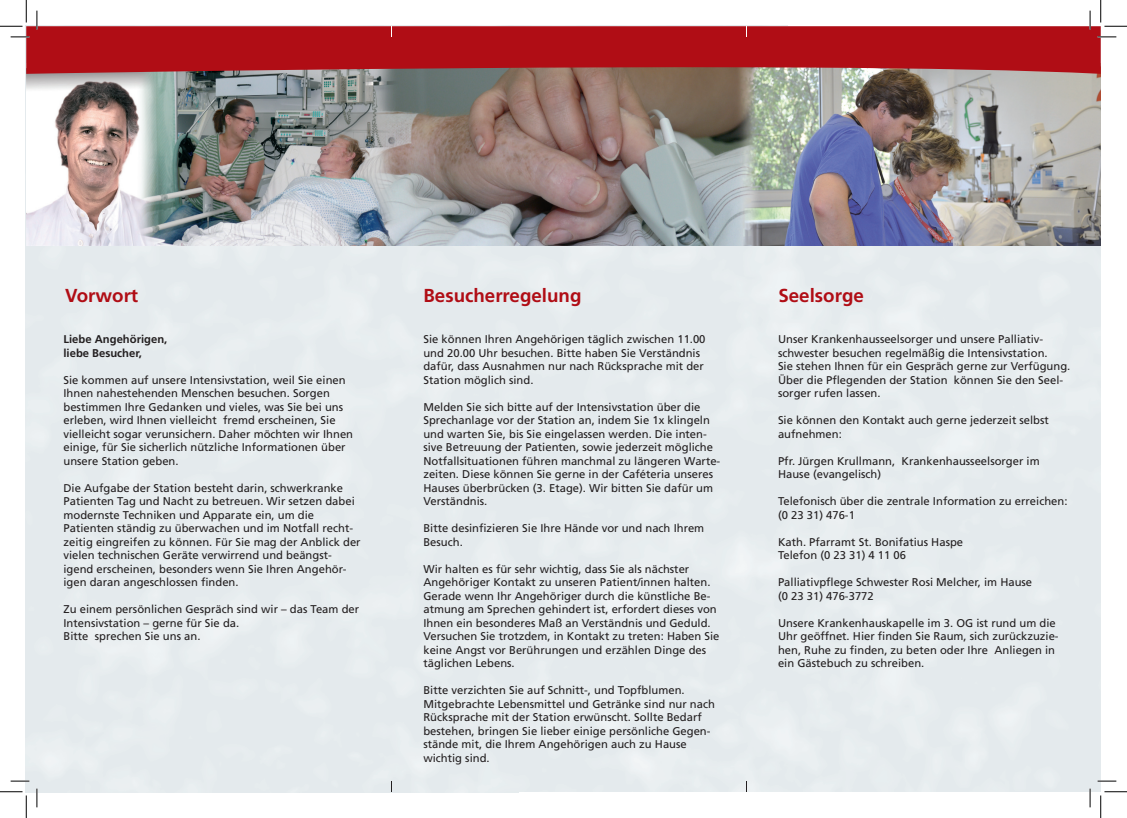
<style>
.page{position:relative;width:1127px;height:818px;background:#fff}
.page>*{position:absolute;margin:0;border:0;box-sizing:border-box;transform-origin:0 0}
.t1{font:700 18.75px "Frutiger";color:#b00d15}
.t2{font:11.25px/13.5px "Frutiger";color:#231f20}
.t3{font:700 11.25px/13.5px "Frutiger";color:#231f20}
</style>
<div class="page">
<div style="left:26px;top:245px;width:1074px;height:547px;background:#e4eaed"></div>
<img style="left:26px;top:74px;width:1074px;height:171px">
<svg style="left:26px;top:26px;width:1074px;height:48px;background:#ad1a21"></svg>
<svg style="left:11px;top:36px;width:18px;height:2px"></svg>
<svg style="left:1097px;top:36px;width:18px;height:2px"></svg>
<svg style="left:11px;top:780px;width:18px;height:2px"></svg>
<svg style="left:1097px;top:780px;width:18px;height:2px"></svg>
<svg style="left:36px;top:11px;width:2px;height:18px"></svg>
<svg style="left:36px;top:788px;width:2px;height:19px"></svg>
<svg style="left:1088px;top:11px;width:2px;height:18px"></svg>
<svg style="left:1088px;top:788px;width:2px;height:19px"></svg>
<svg style="left:0;top:0;width:27px;height:27px"></svg>
<svg style="left:0;top:791px;width:27px;height:27px"></svg>
<svg style="left:1100px;top:0;width:26px;height:27px"></svg>
<svg style="left:1100px;top:791px;width:26px;height:27px"></svg>
<h1 class="t1" style="left:65px;top:284px;width:74px">Vorwort</h1>
<h1 class="t1" style="left:423px;top:284px;width:160px">Besucherregelung</h1>
<h1 class="t1" style="left:778px;top:284px;width:87px">Seelsorge</h1>
<p class="t3" style="left:63px;top:332px;width:105px">Liebe Angehörigen, liebe Besucher,</p>
<p class="t2" style="left:63px;top:373px;width:291px">Sie kommen auf unsere Intensivstation, weil Sie einen Ihnen nahestehenden Menschen besuchen. Sorgen bestimmen Ihre Gedanken und vieles, was Sie bei uns erleben, wird Ihnen vielleicht fremd erscheinen, Sie vielleicht sogar verunsichern. Daher möchten wir Ihnen einige, für Sie sicherlich nützliche Informationen über unsere Station geben.</p>
<p class="t2" style="left:63px;top:481px;width:298px">Die Aufgabe der Station besteht darin, schwerkranke Patienten Tag und Nacht zu betreuen. Wir setzen dabei modernste Techniken und Apparate ein, um die Patienten ständig zu überwachen und im Notfall recht&shy;zeitig eingreifen zu können. Für Sie mag der Anblick der vielen technischen Geräte verwirrend und beängst&shy;igend erscheinen, besonders wenn Sie Ihren Angehör&shy;igen daran angeschlossen finden.</p>
<p class="t2" style="left:63px;top:602px;width:297px">Zu einem persönlichen Gespräch sind wir – das Team der<br>Intensivstation – gerne für Sie da.<br>Bitte sprechen Sie uns an.</p>
<p class="t2" style="left:423px;top:333px;width:283px">Sie können Ihren Angehörigen täglich zwischen 11.00 und 20.00 Uhr besuchen. Bitte haben Sie Verständnis dafür, dass Ausnahmen nur nach Rücksprache mit der Station möglich sind.</p>
<p class="t2" style="left:423px;top:400px;width:298px">Melden Sie sich bitte auf der Intensivstation über die Sprechanlage vor der Station an, indem Sie 1x klingeln und warten Sie, bis Sie eingelassen werden. Die inten&shy;sive Betreuung der Patienten, sowie jederzeit mögliche Notfallsituationen führen manchmal zu längeren Warte&shy;zeiten. Diese können Sie gerne in der Caféteria unseres Hauses überbrücken (3. Etage). Wir bitten Sie dafür um Verständnis.</p>
<p class="t2" style="left:423px;top:522px;width:282px">Bitte desinfizieren Sie Ihre Hände vor und nach Ihrem<br>Besuch.</p>
<p class="t2" style="left:423px;top:562px;width:297px">Wir halten es für sehr wichtig, dass Sie als nächster Angehöriger Kontakt zu unseren Patient/innen halten.<br>Gerade wenn Ihr Angehöriger durch die künstliche Be&shy;atmung am Sprechen gehindert ist, erfordert dieses von Ihnen ein besonderes Maß an Verständnis und Geduld.<br>Versuchen Sie trotzdem, in Kontakt zu treten: Haben Sie keine Angst vor Berührungen und erzählen Dinge des täglichen Lebens.</p>
<p class="t2" style="left:423px;top:684px;width:293px">Bitte verzichten Sie auf Schnitt-, und Topfblumen.<br>Mitgebrachte Lebensmittel und Getränke sind nur nach Rücksprache mit der Station erwünscht. Sollte Bedarf bestehen, bringen Sie lieber einige persönliche Gegen&shy;stände mit, die Ihrem Angehörigen auch zu Hause wichtig sind.</p>
<p class="t2" style="left:777px;top:333px;width:294px">Unser Krankenhausseelsorger und unsere Palliativ&shy;schwester besuchen regelmäßig die Intensivstation.<br>Sie stehen Ihnen für ein Gespräch gerne zur Verfügung.<br>Über die Pflegenden der Station können Sie den Seel&shy;sorger rufen lassen.</p>
<p class="t2" style="left:777px;top:414px;width:272px">Sie können den Kontakt auch gerne jederzeit selbst aufnehmen:</p>
<p class="t2" style="left:777px;top:454px;width:263px">Pfr. Jürgen Krullmann, Krankenhausseelsorger im<br>Hause (evangelisch)</p>
<p class="t2" style="left:777px;top:495px;width:291px">Telefonisch über die zentrale Information zu erreichen: (0 23 31) 476-1</p>
<p class="t2" style="left:777px;top:535px;width:187px">Kath. Pfarramt St. Bonifatius Haspe<br>Telefon (0 23 31) 4 11 06</p>
<p class="t2" style="left:777px;top:576px;width:256px">Palliativpflege Schwester Rosi Melcher, im Hause (0 23 31) 476-3772</p>
<p class="t2" style="left:777px;top:616px;width:282px">Unsere Krankenhauskapelle im 3. OG ist rund um die Uhr geöffnet. Hier finden Sie Raum, sich zurückzuzie&shy;hen, Ruhe zu finden, zu beten oder Ihre Anliegen in ein Gästebuch zu schreiben.</p>
</div>
